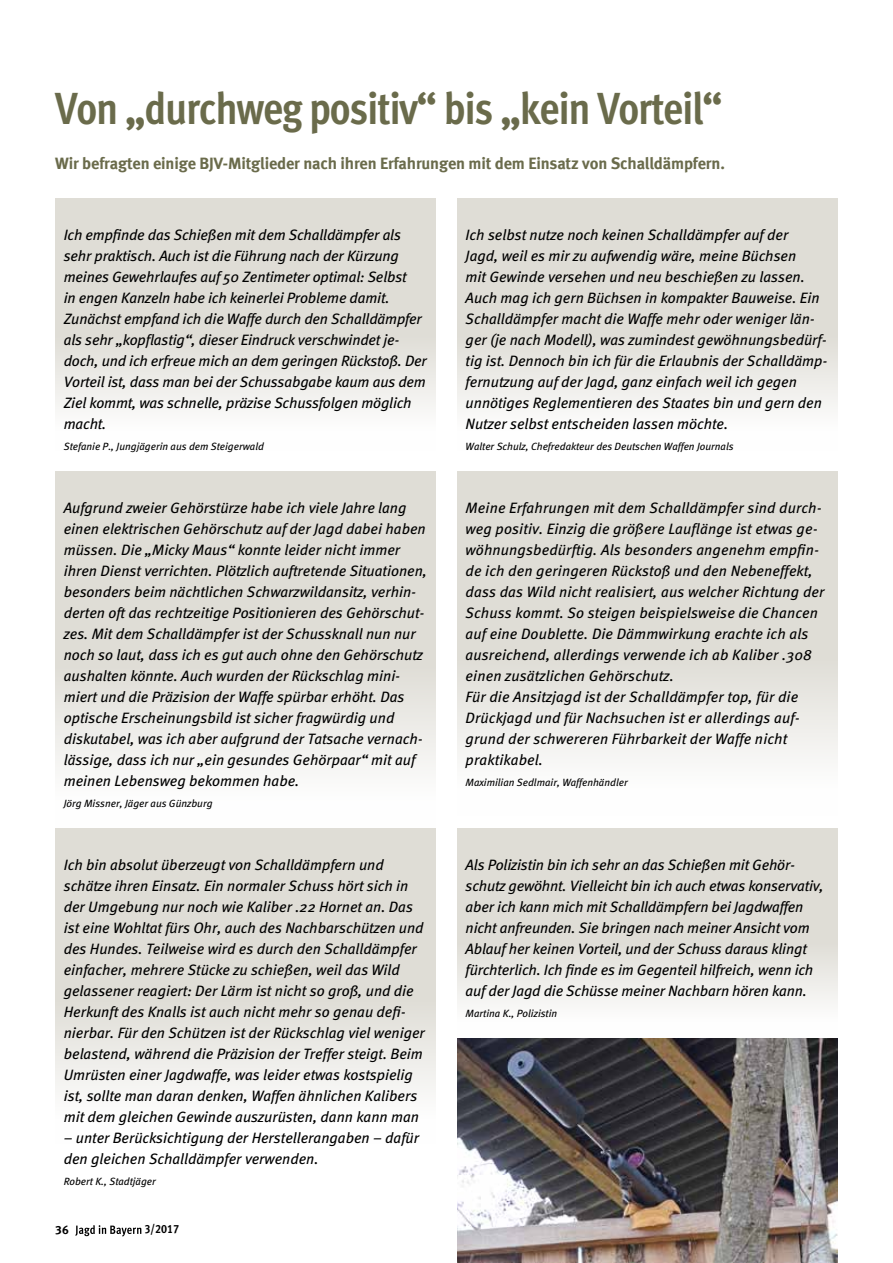
<style>
.page{position:relative;width:893px;height:1263px;background:#fff}
.page>*{position:absolute;margin:0;border:0;box-sizing:border-box;transform-origin:0 0}
.t1{font:700 45px "Meta Cond";letter-spacing:-.03em;color:#6a6b4b}
.t2{font:16.5px "Meta Bold LF";letter-spacing:-.01em;color:#6a6b4b}
.t3{font:italic 15px/21px "Meta";color:#000}
.t4{font:12px "Meta Cond Bold LF";color:#000}
.t5{font:12px "Meta Bold LF";color:#000}
.t6{font:italic 10.5px "Meta";color:#000}
</style>
<div class="page">
<svg style="left:75px;top:1225px;width:66px;height:11px"></svg>
<div style="left:55px;top:198px;width:381px;height:252px;background:linear-gradient(to bottom,#d6d4cb,#f8f7f6)"></div>
<div style="left:55px;top:828px;width:381px;height:315px;background:linear-gradient(to bottom,#d6d4cb,#f8f8f6)"></div>
<div style="left:457px;top:198px;width:381px;height:252px;background:linear-gradient(to bottom,#d6d4cb,#f8f7f6)"></div>
<div style="left:457px;top:471px;width:381px;height:344px;background:linear-gradient(to bottom,#d6d4cb,#f8f8f6)"></div>
<div style="left:457px;top:828px;width:381px;height:210px;background:linear-gradient(to bottom,#d6d4cb,#f8f7f6)"></div>
<div style="left:55px;top:471px;width:381px;height:357px;background:linear-gradient(to bottom,#d6d4cb,#f8f8f6)"></div>
<img style="left:457px;top:1038px;width:381px;height:225px">
<h1 class="t1" style="left:55px;top:81px;width:669px">Von „durchweg positiv“ bis „kein Vorteil“</h1>
<p class="t2" style="left:55px;top:153px;width:671px">Wir befragten einige BJV-Mitglieder nach ihren Erfahrungen mit dem Einsatz von Schalldämpfern.</p>
<p class="t3" style="left:64px;top:224px;width:365px">Ich empfinde das Schießen mit dem Schalldämpfer als sehr praktisch. Auch ist die Führung nach der Kürzung meines Gewehrlaufes auf 50 Zentimeter optimal: Selbst<br>in engen Kanzeln habe ich keinerlei Probleme damit.<br>Zunächst empfand ich die Waffe durch den Schalldämpfer als sehr „kopflastig“, dieser Eindruck verschwindet je&shy;doch, und ich erfreue mich an dem geringen Rückstoß. Der Vorteil ist, dass man bei der Schussabgabe kaum aus dem Ziel kommt, was schnelle, präzise Schussfolgen möglich macht.</p>
<p class="t6" style="left:64px;top:441px;width:202px">Stefanie P., Jungjägerin aus dem Steigerwald</p>
<p class="t3" style="left:64px;top:497px;width:365px">Aufgrund zweier Gehörstürze habe ich viele Jahre lang einen elektrischen Gehörschutz auf der Jagd dabei haben müssen. Die „Micky Maus“ konnte leider nicht immer ihren Dienst verrichten. Plötzlich auftretende Situationen, besonders beim nächtlichen Schwarzwildansitz, verhin&shy;derten oft das rechtzeitige Positionieren des Gehörschut&shy;zes. Mit dem Schalldämpfer ist der Schussknall nun nur noch so laut, dass ich es gut auch ohne den Gehörschutz aushalten könnte. Auch wurden der Rückschlag mini&shy;miert und die Präzision der Waffe spürbar erhöht. Das optische Erscheinungsbild ist sicher fragwürdig und diskutabel, was ich aber aufgrund der Tatsache vernach&shy;lässige, dass ich nur „ein gesundes Gehörpaar“ mit auf meinen Lebensweg bekommen habe.</p>
<p class="t6" style="left:64px;top:798px;width:150px">Jörg Missner, Jäger aus Günzburg</p>
<p class="t3" style="left:64px;top:854px;width:363px">Ich bin absolut überzeugt von Schalldämpfern und schätze ihren Einsatz. Ein normaler Schuss hört sich in der Umgebung nur noch wie Kaliber .22 Hornet an. Das ist eine Wohltat fürs Ohr, auch des Nachbarschützen und des Hundes. Teilweise wird es durch den Schalldämpfer einfacher, mehrere Stücke zu schießen, weil das Wild gelassener reagiert: Der Lärm ist nicht so groß, und die Herkunft des Knalls ist auch nicht mehr so genau defi&shy;nierbar. Für den Schützen ist der Rückschlag viel weniger belastend, während die Präzision der Treffer steigt. Beim Umrüsten einer Jagdwaffe, was leider etwas kostspielig ist, sollte man daran denken, Waffen ähnlichen Kalibers mit dem gleichen Gewinde auszurüsten, dann kann man</p>
<p class="t3" style="left:64px;top:1127px;width:357px">– unter Berücksichtigung der Herstellerangaben – dafür den gleichen Schalldämpfer verwenden.</p>
<p class="t6" style="left:64px;top:1176px;width:94px">Robert K., Stadtjäger</p>
<p class="t5" style="left:55px;top:1222px;width:15px">36</p>
<p class="t4" style="left:145px;top:1222px;width:36px">3/2017</p>
<p class="t3" style="left:466px;top:224px;width:363px">Ich selbst nutze noch keinen Schalldämpfer auf der<br>Jagd, weil es mir zu aufwendig wäre, meine Büchsen<br>mit Gewinde versehen und neu beschießen zu lassen.<br>Auch mag ich gern Büchsen in kompakter Bauweise. Ein Schalldämpfer macht die Waffe mehr oder weniger län&shy;ger (je nach Modell), was zumindest gewöhnungsbedürf&shy;tig ist. Dennoch bin ich für die Erlaubnis der Schalldämp&shy;fernutzung auf der Jagd, ganz einfach weil ich gegen unnötiges Reglementieren des Staates bin und gern den Nutzer selbst entscheiden lassen möchte.</p>
<p class="t6" style="left:466px;top:441px;width:270px">Walter Schulz, Chefredakteur des Deutschen Waffen Journals</p>
<p class="t3" style="left:466px;top:497px;width:360px">Meine Erfahrungen mit dem Schalldämpfer sind durch&shy;weg positiv. Einzig die größere Lauflänge ist etwas ge&shy;wöhnungsbedürftig. Als besonders angenehm empfin&shy;de ich den geringeren Rückstoß und den Nebeneffekt, dass das Wild nicht realisiert, aus welcher Richtung der Schuss kommt. So steigen beispielsweise die Chancen auf eine Doublette. Die Dämmwirkung erachte ich als ausreichend, allerdings verwende ich ab Kaliber .308 einen zusätzlichen Gehörschutz.<br>Für die Ansitzjagd ist der Schalldämpfer top, für die Drückjagd und für Nachsuchen ist er allerdings auf&shy;grund der schwereren Führbarkeit der Waffe nicht praktikabel.</p>
<p class="t6" style="left:466px;top:777px;width:164px">Maximilian Sedlmair, Waffenhändler</p>
<p class="t3" style="left:466px;top:854px;width:360px">Als Polizistin bin ich sehr an das Schießen mit Gehör&shy;schutz gewöhnt. Vielleicht bin ich auch etwas konservativ, aber ich kann mich mit Schalldämpfern bei Jagdwaffen nicht anfreunden. Sie bringen nach meiner Ansicht vom Ablauf her keinen Vorteil, und der Schuss daraus klingt fürchterlich. Ich finde es im Gegenteil hilfreich, wenn ich auf der Jagd die Schüsse meiner Nachbarn hören kann.</p>
<p class="t6" style="left:466px;top:1008px;width:93px">Martina K., Polizistin</p>
</div>
